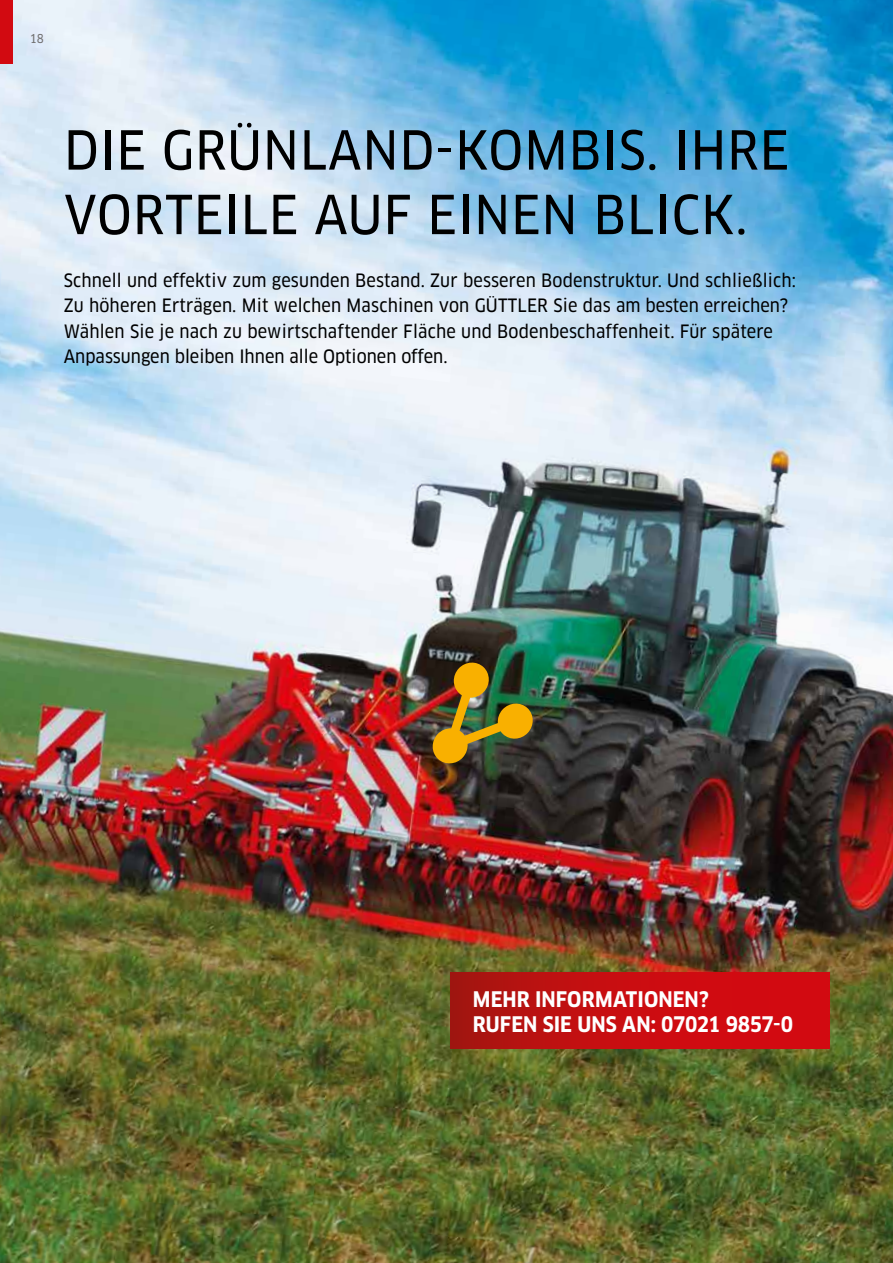
<style>
.page{position:relative;width:893px;height:1263px;background:#fff}
.page>*{position:absolute;margin:0;border:0;box-sizing:border-box;transform-origin:0 0}
.t1{font:52.5px/64.5px "Clan Pro Narr News";letter-spacing:.02em;color:#000}
.t2{font:700 21px/25.5px "Clan Pro Narr";color:#fff}
.t3{font:18px/25.5px "Clan Pro Narr News";letter-spacing:.01em;color:#000}
.t4{font:12px "Clan Pro Narr News";color:#706f6f}
</style>
<div class="page">
<img style="left:0;top:0;width:893px;height:1263px">
<div style="left:0;top:0;width:13px;height:64px;background:#d20a11"></div>
<img style="left:431px;top:661px;width:103px;height:104px">
<div style="left:451px;top:972px;width:378px;height:77px;background:linear-gradient(to right,#ad1410,#dc0811)"></div>
<p class="t4" style="left:30px;top:32px;width:16px">18</p>
<h1 class="t1" style="left:64px;top:118px;width:726px">DIE GRÜNLAND-KOMBIS. IHRE<br>VORTEILE AUF EINEN BLICK.</h1>
<p class="t3" style="left:64px;top:267px;width:734px">Schnell und effektiv zum gesunden Bestand. Zur besseren Bodenstruktur. Und schließlich:<br>Zu höheren Erträgen. Mit welchen Maschinen von GÜTTLER Sie das am besten erreichen?<br>Wählen Sie je nach zu bewirtschaftender Fläche und Bodenbeschaffenheit. Für spätere Anpassungen bleiben Ihnen alle Optionen offen.</p>
<p class="t2" style="left:473px;top:987px;width:322px">MEHR INFORMATIONEN?<br>RUFEN SIE UNS AN: 07021 9857-0</p>
</div>
